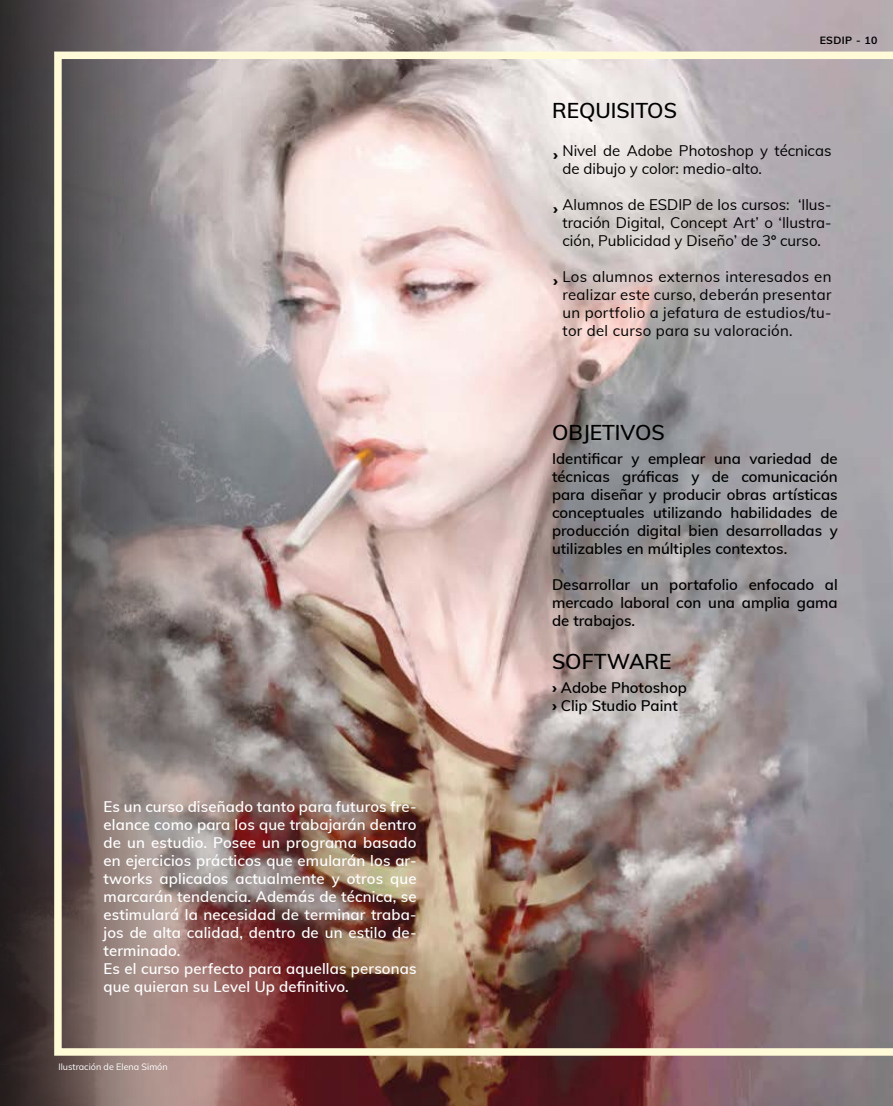
<style>
.page{position:relative;width:893px;height:1106px;background:#fff}
.page>*{position:absolute;margin:0;border:0;box-sizing:border-box;transform-origin:0 0}
.t1{font:600 21px "Muli";color:#000}
.t2{font:600 15px/18px "Muli";letter-spacing:.01em;color:#fff}
.t3{font:600 15px/18px "Muli";color:#000;text-align:justify}
.t4{font:15px/18px "Muli";color:#000;text-align:justify}
.t5{font:900 15px "Muli";color:#000}
.t6{font:700 10.5px "Muli";letter-spacing:.04em;color:#000}
.t7{font:9px "Muli";color:#fff}
.s1{font-weight:900}
</style>
<div class="page">
<img style="left:516px;top:0;width:377px;height:1106px">
<img style="left:0;top:0;width:516px;height:1106px">
<img style="left:50px;top:48px;width:843px;height:1011px">
<p class="t2" style="left:104px;top:796px;width:315px">Es un curso diseñado tanto para futuros fre&shy;elance como para los que trabajarán dentro de un estudio. Posee un programa basado en ejercicios prácticos que emularán los ar&shy;tworks aplicados actualmente y otros que marcarán tendencia. Además de técnica, se estimulará la necesidad de terminar traba&shy;jos de alta calidad, dentro de un estilo de&shy;terminado.<br>Es el curso perfecto para aquellas personas que quieran su Level Up definitivo.</p>
<p class="t7" style="left:58px;top:1060px;width:111px">Ilustración de Elena Simón</p>
<h1 class="t1" style="left:552px;top:95px;width:126px">REQUISITOS</h1>
<p class="t6" style="left:820px;top:32px;width:59px">ESDIP - 10</p>
<p class="t4" style="left:562px;top:140px;width:270px">Nivel de Adobe Photoshop y técnicas de dibujo y color: medio-alto.</p>
<p class="t4" style="left:562px;top:194px;width:270px">Alumnos de ESDIP de los cursos: ‘Ilus&shy;tración Digital, Concept Art’ o ‘Ilustra&shy;ción, Publicidad y Diseño’ de 3º curso.</p>
<p class="t4" style="left:562px;top:266px;width:270px">Los alumnos externos interesados en realizar este curso, deberán presentar un portfolio a jefatura de estudios/tu&shy;tor del curso para su valoración.</p>
<p class="t5" style="left:553px;top:143px;width:6px">›</p>
<p class="t5" style="left:553px;top:197px;width:6px">›</p>
<p class="t5" style="left:553px;top:269px;width:6px">›</p>
<h1 class="t1" style="left:552px;top:417px;width:114px">OBJETIVOS</h1>
<p class="t3" style="left:552px;top:448px;width:287px">Identificar y emplear una variedad de técnicas gráficas y de comunicación para diseñar y producir obras artísticas conceptuales utilizando habilidades de producción digital bien desarrolladas y utilizables en múltiples contextos.</p>
<p class="t3" style="left:552px;top:574px;width:287px">Desarrollar un portafolio enfocado al mercado laboral con una amplia gama de trabajos.</p>
<h1 class="t1" style="left:552px;top:646px;width:121px">SOFTWARE</h1>
<p class="t3" style="left:552px;top:677px;width:136px"><span class="s1">›</span> Adobe Photoshop <span class="s1">›</span> Clip Studio Paint</p>
</div>
